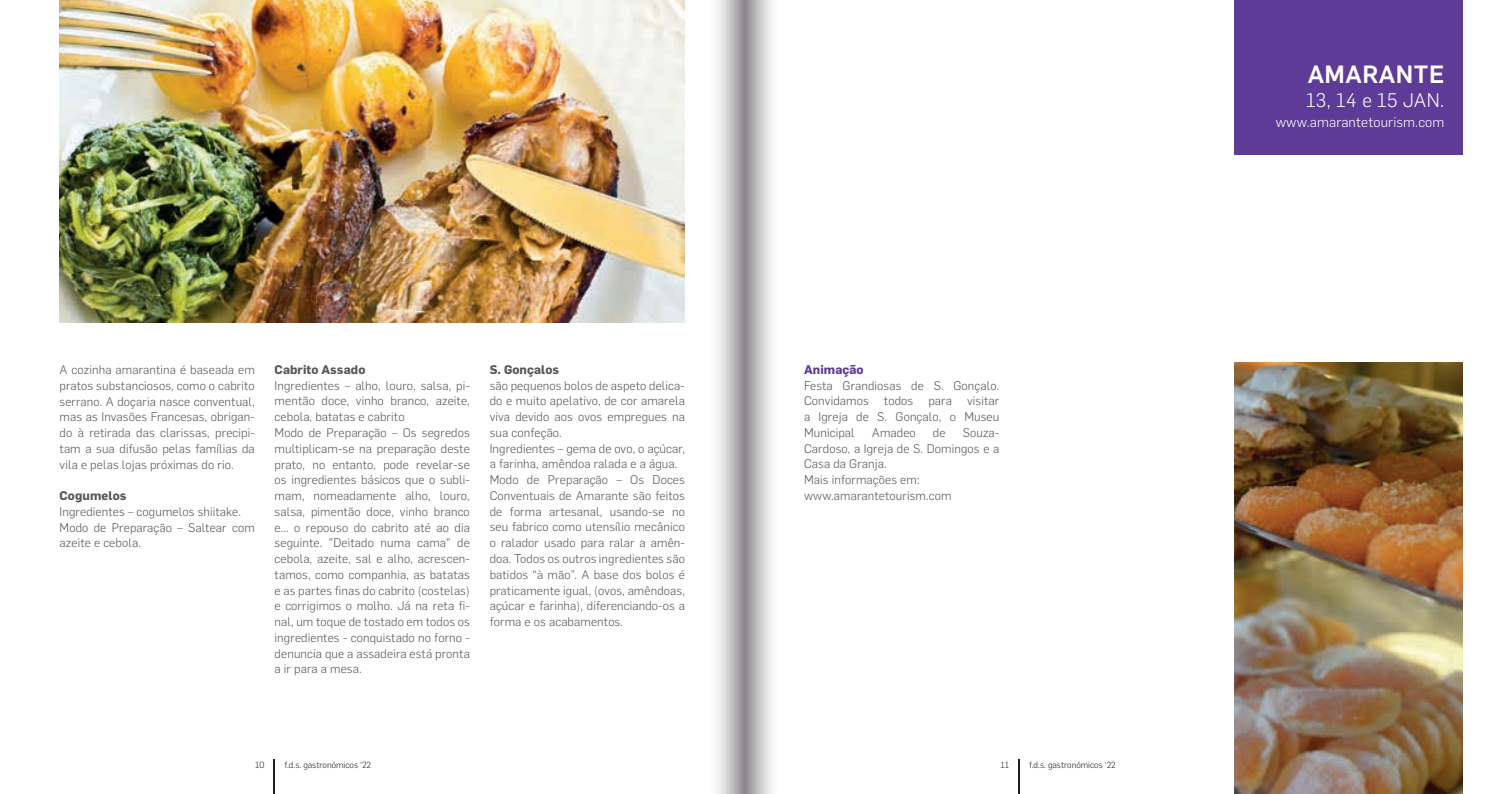
<style>
.page{position:relative;width:1489px;height:794px;background:#fff}
.page>*{position:absolute;margin:0;border:0;box-sizing:border-box;transform-origin:0 0}
.t1{font:500 24.5px "Flama";letter-spacing:.02em;color:#fff}
.t2{font:300 19.25px "Flama";letter-spacing:.02em;color:#fff}
.t3{font:300 14px "Flama";letter-spacing:.01em;color:#fff}
.t4{font:300 12.25px/15.8px "Flama";letter-spacing:.01em;color:#57585a}
.t5{font:700 12.25px "Flama";letter-spacing:.01em;color:#57585a}
.t6{font:700 12.25px "Flama";letter-spacing:.01em;color:#5e3b97}
.t7{font:300 8.75px "Flama";color:#231f20}
</style>
<div class="page">
<hr style="left:1018px;top:759px;width:1px;height:35px;background:#231f20">
<hr style="left:273px;top:759px;width:2px;height:35px;background:#231f20">
<div style="left:1234px;top:0;width:228px;height:155px;background:#5e3b97"></div>
<img style="left:60px;top:0;width:625px;height:322px">
<img style="left:1234px;top:362px;width:228px;height:432px">
<svg style="left:744px;top:0;width:28px;height:794px;background:#c0bfc0"></svg>
<svg style="left:718px;top:0;width:26px;height:794px;background:#c4c3c4"></svg>
<p class="t4" style="left:60px;top:361px;width:197px;text-align:justify">A cozinha amarantina é baseada em pratos substanciosos, como o cabrito serrano. A doçaria nasce conventual, mas as Invasões Francesas, obrigan&shy;do à retirada das clarissas, precipi&shy;tam a sua difusão pelas famílias da vila e pelas lojas próximas do rio.</p>
<p class="t5" style="left:60px;top:487px;width:68px">Cogumelos</p>
<p class="t4" style="left:60px;top:503px;width:197px">Ingredientes – cogumelos shiitake.<br>Modo de Preparação – Saltear com azeite e cebola.</p>
<p class="t5" style="left:274px;top:361px;width:92px">Cabrito Assado</p>
<p class="t4" style="left:274px;top:377px;width:197px">Ingredientes – alho, louro, salsa, pi&shy;mentão doce, vinho branco, azeite, cebola, batatas e cabrito<br>Modo de Preparação – Os segredos multiplicam-se na preparação deste prato, no entanto, pode revelar-se os ingredientes básicos que o subli&shy;mam, nomeadamente alho, louro, salsa, pimentão doce, vinho branco e... o repouso do cabrito até ao dia seguinte. "Deitado numa cama" de cebola, azeite, sal e alho, acrescen&shy;tamos, como companhia, as batatas e as partes finas do cabrito (costelas) e corrigimos o molho. Já na reta fi&shy;nal, um toque de tostado em todos os ingredientes - conquistado no forno - denuncia que a assadeira está pronta a ir para a mesa.</p>
<p class="t5" style="left:489px;top:361px;width:71px">S. Gonçalos</p>
<p class="t4" style="left:489px;top:377px;width:197px">são pequenos bolos de aspeto delica&shy;do e muito apelativo, de cor amarela viva devido aos ovos empregues na sua confeção.<br>Ingredientes – gema de ovo, o açúcar, a farinha, amêndoa ralada e a água.<br>Modo de Preparação – Os Doces Conventuais de Amarante são feitos de forma artesanal, usando-se no seu fabrico como utensílio mecânico o ralador usado para ralar a amên&shy;doa. Todos os outros ingredientes são batidos “à mão”. A base dos bolos é praticamente igual, (ovos, amêndoas, açúcar e farinha), diferenciando-os a forma e os acabamentos.</p>
<p class="t6" style="left:804px;top:361px;width:61px">Animação</p>
<p class="t4" style="left:804px;top:377px;width:197px;text-align:justify">Festa Grandiosas de S. Gonçalo.<br>Convidamos todos para visitar a Igreja de S. Gonçalo, o Museu Municipal</p>
<p class="t4" style="left:804px;top:424px;width:197px;text-indent:159px">Souza-<br>Cardoso, a Igreja de S. Domingos e a<br>Casa da Granja.<br>Mais informações em: www.amarantetourism.com</p>
<p class="t4" style="left:871px;top:424px;width:45px">Amadeo</p>
<p class="t4" style="left:932px;top:424px;width:14px">de</p>
<p class="t7" style="left:255px;top:758px;width:11px">10</p>
<p class="t7" style="left:284px;top:758px;width:88px">f.d.s. gastronómicos ‘22</p>
<p class="t7" style="left:1000px;top:758px;width:10px">11</p>
<p class="t7" style="left:1029px;top:758px;width:88px">f.d.s. gastronómicos ‘22</p>
<h1 class="t1" style="left:1307px;top:56px;width:138px">AMARANTE</h1>
<h2 class="t2" style="left:1305px;top:87px;width:140px">13, 14 e 15 JAN.</h2>
<p class="t3" style="left:1275px;top:112px;width:170px">www.amarantetourism.com</p>
</div>
